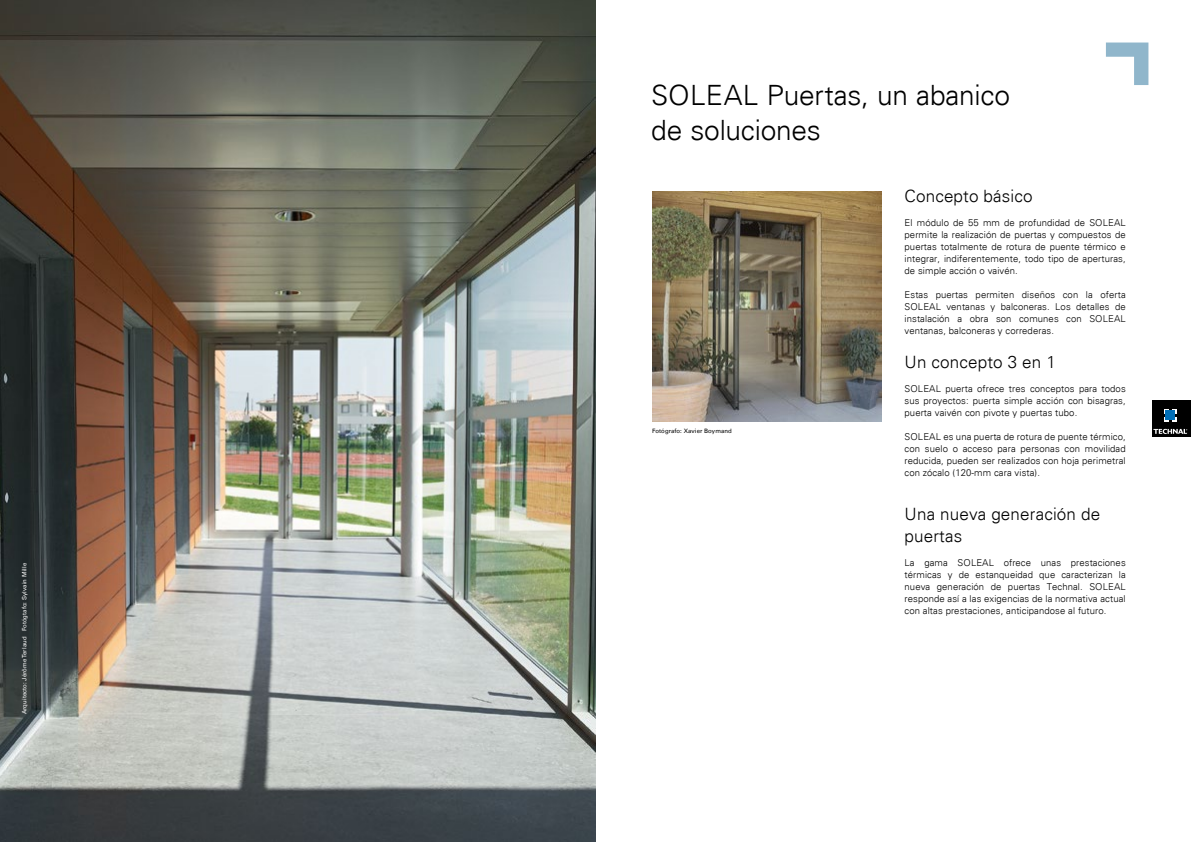
<style>
.page{position:relative;width:1191px;height:842px;background:#fff}
.page>*{position:absolute;margin:0;border:0;box-sizing:border-box;transform-origin:0 0}
.t1{font:300 28px/35px "Univers";letter-spacing:-.005em;color:#000}
.t2{font:300 17px/22px "Univers";letter-spacing:.01em;color:#000}
.t3{font:300 9.5px/12px "Univers";letter-spacing:.01em;color:#000;text-align:justify}
.t4{font:6px "Univers LT";letter-spacing:.01em;color:#fff}
.t5{font:6px "Univers LT";letter-spacing:.01em;color:#000}
</style>
<div class="page">
<div style="left:1152px;top:400px;width:39px;height:37px;background:#000"></div>
<svg style="left:1164px;top:409px;width:12px;height:12px"></svg>
<div style="left:1165px;top:411px;width:10px;height:9px;background:#006eb7"></div>
<svg style="left:1153px;top:429px;width:34px;height:5px"></svg>
<img style="left:0;top:0;width:595px;height:842px">
<img style="left:652px;top:192px;width:229px;height:229px">
<svg style="left:1106px;top:43px;width:42px;height:42px"></svg>
<p class="t4" style="left:21px;top:714px;width:153px;rotate:-90deg">Arquitecto: Jérôme Terlaud Fotógtafo: Sylvain Mille</p>
<h1 class="t1" style="left:651px;top:78px;width:360px">SOLEAL Puertas, un abanico de soluciones</h1>
<p class="t5" style="left:652px;top:427px;width:81px">Fotógrafo: Xavier Boymand</p>
<h2 class="t2" style="left:904px;top:185px;width:130px">Concepto básico</h2>
<p class="t3" style="left:904px;top:217px;width:223px">El módulo de 55 mm de profundidad de SOLEAL permite la realización de puertas y compuestos de puertas totalmente de rotura de puente térmico e integrar, indiferentemente, todo tipo de aperturas, de simple acción o vaivén.</p>
<p class="t3" style="left:904px;top:289px;width:223px">Estas puertas permiten diseños con la oferta SOLEAL ventanas y balconeras. Los detalles de instalación a obra son comunes con SOLEAL ventanas, balconeras y correderas.</p>
<h2 class="t2" style="left:904px;top:351px;width:153px">Un concepto 3 en 1</h2>
<p class="t3" style="left:904px;top:383px;width:223px">SOLEAL puerta ofrece tres conceptos para todos sus proyectos: puerta simple acción con bisagras, puerta vaivén con pivote y puertas tubo.</p>
<p class="t3" style="left:904px;top:431px;width:223px">SOLEAL es una puerta de rotura de puente térmico, con suelo o acceso para personas con movilidad reducida, pueden ser realizados con hoja perimetral con zócalo (120-mm cara vista).</p>
<h2 class="t2" style="left:904px;top:503px;width:197px">Una nueva generación de puertas</h2>
<p class="t3" style="left:904px;top:557px;width:223px">La gama SOLEAL ofrece unas prestaciones térmicas y de estanqueidad que caracterizan la nueva generación de puertas Technal. SOLEAL responde así a las exigencias de la normativa actual con altas prestaciones, anticipandose al futuro.</p>
</div>
